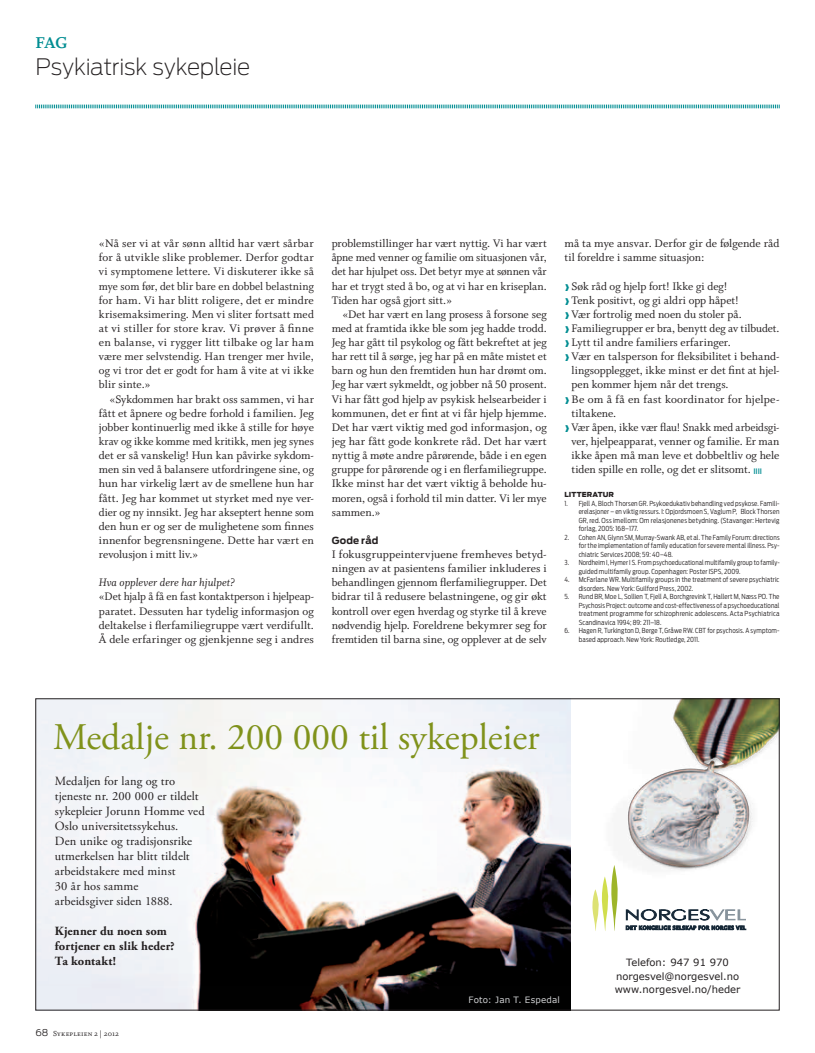
<style>
.page{position:relative;width:815px;height:1053px;background:#fff}
.page>*{position:absolute;margin:0;border:0;box-sizing:border-box;transform-origin:0 0}
.t1{font:37.5px "Adobe Garamond Pro";color:#80921b}
.t2{font:200 22.5px "Antenna";letter-spacing:-.01em;color:#231f20}
.t3{font:17.5px "Whitman Bold Os F";color:#008d92}
.t4{font:12.5px/15px "Adobe Garamond Pro";letter-spacing:.005em;color:#231f20}
.t5{font:700 12.5px/15px "Adobe Garamond Pro";letter-spacing:.01em;color:#231f20}
.t6{font:12.12px/14.1px "Whitman Roman LF";color:#231f20;text-align:justify}
.t7{font:12.12px "Whitman Italic LF";color:#231f20}
.t8{font:10px/13.8px "Verdana";color:#231f20;text-align:center}
.t9{font:700 9.75px "Antenna";letter-spacing:.015em;color:#231f20}
.t10{font:8.75px "Verdana";letter-spacing:.02em;color:#d1d2d4}
.t11{font:8.12px "Whitman Small Caps Os F";letter-spacing:.02em;color:#231f20}
.t12{font:300 6.88px/8.5px "Antenna Cond";letter-spacing:.02em;color:#231f20;text-align:justify}
.t13{font:900 6.88px "Antenna";letter-spacing:.015em;color:#231f20}
.s1{font-family:"Antenna";font-weight:700;font-size:5.88px;color:#008d92}
.s2{font-family:"Antenna";font-weight:300;font-size:9.38px}
</style>
<div class="page">
<svg style="left:35px;top:104px;width:745px;height:5px;background:#98d0d2"></svg>
<img style="left:37px;top:714px;width:533px;height:294px">
<img style="left:625px;top:700px;width:153px;height:231px">
<svg style="left:592px;top:865px;width:26px;height:66px"></svg>
<svg style="left:626px;top:909px;width:120px;height:20px"></svg>
<h3 class="t3" style="left:35px;top:33px;width:33px">FAG</h3>
<h2 class="t2" style="left:35px;top:53px;width:217px">Psykiatrisk sykepleie</h2>
<p class="t6" style="left:99px;top:236px;width:217px">«Nå ser vi at vår sønn alltid har vært sårbar for å utvikle slike problemer. Derfor godtar vi symptomene lettere. Vi diskuterer ikke så mye som før, det blir bare en dobbel belastning for ham. Vi har blitt roligere, det er mindre krisemaksimering. Men vi sliter fortsatt med at vi stiller for store krav. Vi prøver å finne en balanse, vi rygger litt tilbake og lar ham være mer selvstendig. Han trenger mer hvile, og vi tror det er godt for ham å vite at vi ikke blir sinte.»</p>
<p class="t6" style="left:99px;top:392px;width:217px;text-indent:11px">«Sykdommen har brakt oss sammen, vi har fått et åpnere og bedre forhold i familien. Jeg jobber kontinuerlig med ikke å stille for høye krav og ikke komme med kritikk, men jeg synes det er så vanskelig! Hun kan påvirke sykdom&shy;men sin ved å balansere utfordringene sine, og hun har virkelig lært av de smellene hun har fått. Jeg har kommet ut styrket med nye ver&shy;dier og ny innsikt. Jeg har akseptert henne som den hun er og ser de mulighetene som finnes innenfor begrensningene. Dette har vært en revolusjon i mitt liv.»</p>
<p class="t7" style="left:99px;top:576px;width:137px">Hva opplever dere har hjulpet?</p>
<p class="t6" style="left:99px;top:590px;width:217px">«Det hjalp å få en fast kontaktperson i hjelpeap&shy;paratet. Dessuten har tydelig informasjon og deltakelse i flerfamiliegruppe vært verdifullt.<br>Å dele erfaringer og gjenkjenne seg i andres</p>
<p class="t6" style="left:332px;top:236px;width:217px">problemstillinger har vært nyttig. Vi har vært åpne med venner og familie om situasjonen vår, det har hjulpet oss. Det betyr mye at sønnen vår har et trygt sted å bo, og at vi har en kriseplan.<br>Tiden har også gjort sitt.»</p>
<p class="t6" style="left:332px;top:307px;width:217px;text-indent:11px">«Det har vært en lang prosess å forsone seg med at framtida ikke ble som jeg hadde trodd.<br>Jeg har gått til psykolog og fått bekreftet at jeg har rett til å sørge, jeg har på en måte mistet et barn og hun den fremtiden hun har drømt om.<br>Jeg har vært sykmeldt, og jobber nå 50 prosent.<br>Vi har fått god hjelp av psykisk helsearbeider i kommunen, det er fint at vi får hjelp hjemme.<br>Det har vært viktig med god informasjon, og jeg har fått gode konkrete råd. Det har vært nyttig å møte andre pårørende, både i en egen gruppe for pårørende og i en flerfamiliegruppe.<br>Ikke minst har det vært viktig å beholde hu&shy;moren, også i forhold til min datter. Vi ler mye sammen.»</p>
<p class="t9" style="left:332px;top:534px;width:48px">Gode råd</p>
<p class="t6" style="left:332px;top:547px;width:217px">I fokusgruppeintervjuene fremheves betyd&shy;ningen av at pasientens familier inkluderes i behandlingen gjennom flerfamiliegrupper. Det bidrar til å redusere belastningene, og gir økt kontroll over egen hverdag og styrke til å kreve nødvendig hjelp. Foreldrene bekymrer seg for fremtiden til barna sine, og opplever at de selv</p>
<p class="t6" style="left:564px;top:236px;width:217px">må ta mye ansvar. Derfor gir de følgende råd til foreldre i samme situasjon:</p>
<p class="t6" style="left:564px;top:279px;width:164px"><sub>›</sub> Søk råd og hjelp fort! Ikke gi deg!</p>
<p class="t6" style="left:564px;top:293px;width:176px"><sub>›</sub> Tenk positivt, og gi aldri opp håpet!</p>
<p class="t6" style="left:564px;top:307px;width:179px"><sub>›</sub> Vær fortrolig med noen du stoler på.</p>
<p class="t6" style="left:564px;top:321px;width:217px"><sub>›</sub> Familiegrupper er bra, benytt deg av tilbudet.</p>
<p class="t6" style="left:564px;top:335px;width:168px"><sub>›</sub> Lytt til andre familiers erfaringer.</p>
<p class="t6" style="left:564px;top:349px;width:217px"><sub>›</sub>Vær en talsperson for fleksibilitet i behand-</p>
<p class="t6" style="left:572px;top:364px;width:209px">lingsopplegget, ikke minst er det fint at hjel-</p>
<p class="t6" style="left:572px;top:378px;width:159px">pen kommer hjem når det trengs.</p>
<p class="t6" style="left:564px;top:392px;width:217px"><sub>›</sub> Be om å få en fast koordinator for hjelpe-</p>
<p class="t6" style="left:572px;top:406px;width:46px">tiltakene.</p>
<p class="t6" style="left:564px;top:420px;width:217px"><sub>›</sub>Vær åpen, ikke vær flau! Snakk med arbeidsgi-</p>
<p class="t6" style="left:572px;top:434px;width:209px">ver, hjelpeapparat, venner og familie. Er man</p>
<p class="t6" style="left:572px;top:448px;width:209px">ikke åpen må man leve et dobbeltliv og hele</p>
<p class="t6" style="left:572px;top:462px;width:192px">tiden spille en rolle, og det er slitsomt. <span class="s1">||||</span></p>
<p class="t13" style="left:564px;top:490px;width:50px">LITTERATUR</p>
<p class="t12" style="left:579px;top:499px;width:202px;text-indent:-14px">1. Fjell A, Bloch Thorsen GR. Psykoedukativ behandling ved psykose. Famili&shy;erelasjoner – en viktig ressurs. I: Opjordsmoen S, Vaglum P, Block Thorsen GR, red. Oss imellom: Om relasjonenes betydning. (Stavanger: Hertevig forlag, 2005: 168–177.</p>
<p class="t12" style="left:579px;top:533px;width:203px;text-indent:-14px">2. Cohen AN, Glynn SM, Murray-Swank AB, et al. The Family Forum: directions for the implementation of family education for severe mental illness. Psy&shy;chiatric Services 2008; 59: 40–48.</p>
<p class="t12" style="left:579px;top:558px;width:203px;text-indent:-14px">3. Nordheim I, Hymer I S. From psychoeducational multifamily group to family&shy;guided multifamily group. Copenhagen: Poster ISPS, 2009.</p>
<p class="t12" style="left:579px;top:575px;width:202px;text-indent:-14px">4. McFarlane WR. Multifamily groups in the treatment of severe psychiatric disorders. New York: Guilford Press, 2002.</p>
<p class="t12" style="left:579px;top:592px;width:202px;text-indent:-14px">5. Rund BR, Moe L, Sollien T, Fjell A, Borchgrevink T, Hallert M, Næss PO. The Psychosis Project: outcome and cost-effectiveness of a psychoeducational treatment programme for schizophrenic adolescens. Acta Psychiatrica Scandinavica 1994; 89: 211–18.</p>
<p class="t12" style="left:579px;top:626px;width:202px;text-indent:-14px">6. Hagen R, Turkington D, Berge T, Gråwe RW. CBT for psychosis. A symptom&shy;based approach. New York: Routledge, 2011.</p>
<h1 class="t1" style="left:53px;top:714px;width:488px">Medalje nr. 200 000 til sykepleier</h1>
<p class="t4" style="left:55px;top:773px;width:151px">Medaljen for lang og tro tjeneste nr. 200 000 er tildelt sykepleier Jorunn Homme ved<br>Oslo universitetssykehus.<br>Den unike og tradisjonsrike utmerkelsen har blitt tildelt arbeidstakere med minst<br>30 år hos samme<br>arbeidsgiver siden 1888.</p>
<p class="t5" style="left:55px;top:923px;width:121px">Kjenner du noen som fortjener en slik heder?<br>Ta kontakt!</p>
<p class="t11" style="left:35px;top:1029px;width:85px"><span class="s2">68</span> Sykepleien 2 | 2012</p>
<p class="t10" style="left:469px;top:993px;width:93px">Foto: Jan T. Espedal</p>
<p class="t8" style="left:615px;top:954px;width:127px">Telefon: 947 91 970 norgesvel@norgesvel.no www.norgesvel.no/heder</p>
</div>
